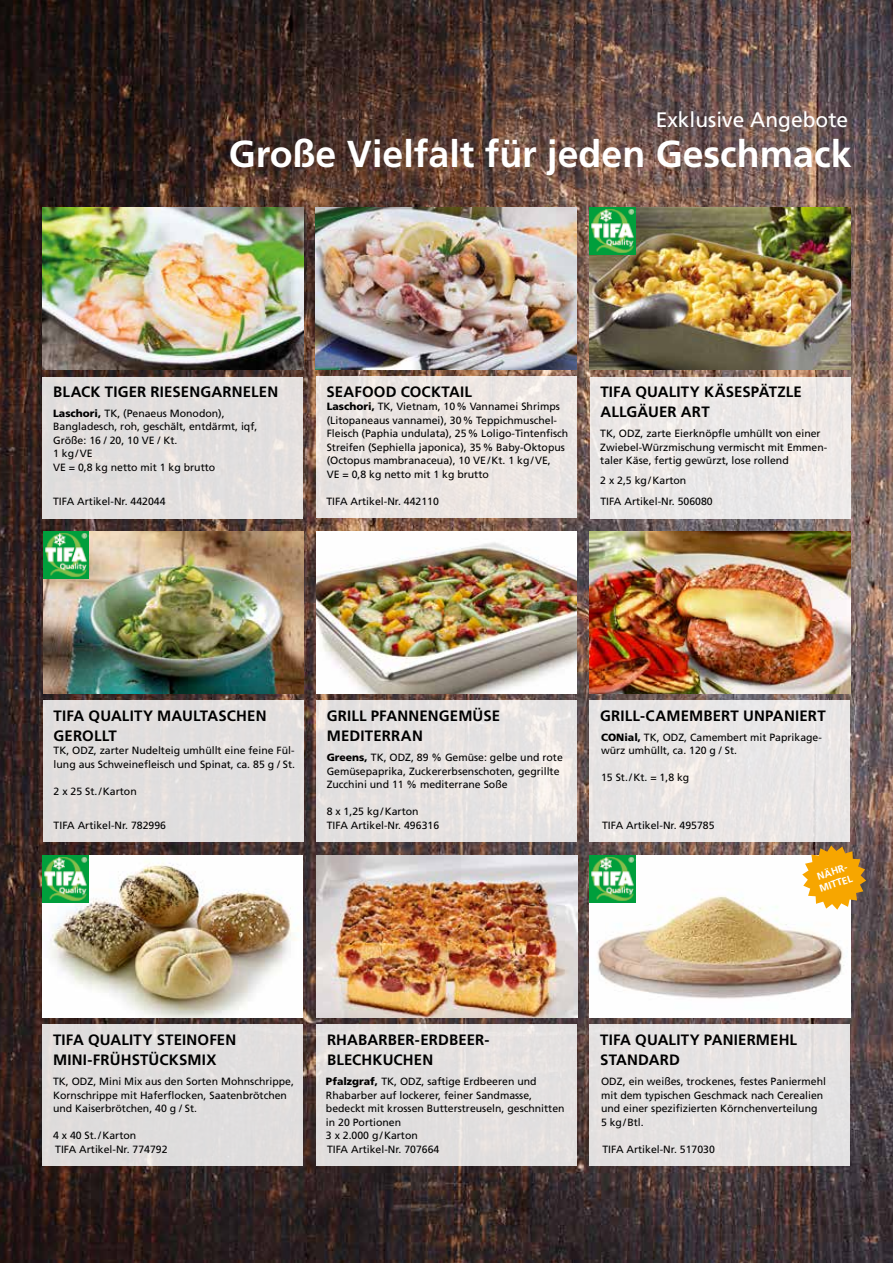
<style>
.page{position:relative;width:893px;height:1263px;background:#fff}
.page>*{position:absolute;margin:0;border:0;box-sizing:border-box;transform-origin:0 0}
.t1{font:700 37.5px "Frutiger";color:#fff}
.t2{font:21px "Frutiger";color:#fff}
.t3{font:700 15px/20.2px "Frutiger";letter-spacing:.01em;color:#000}
.t4{font:10.5px/13.5px "Frutiger";color:#000}
.t5{font:700 10.05px/12px "Frutiger";color:#fff}
.s1{font-weight:900}
</style>
<div class="page">
<img style="left:1px;top:0;width:892px;height:1263px">
<img style="left:0;top:0;width:1px;height:1263px">
<div style="left:316px;top:701px;width:261px;height:141px;background:linear-gradient(to right,#e2dede,#ece8e6)"></div>
<div style="left:43px;top:701px;width:261px;height:141px;background:#e1dede"></div>
<div style="left:316px;top:1025px;width:261px;height:141px;background:#e2dfdf"></div>
<div style="left:590px;top:377px;width:260px;height:141px;background:#ebe8e7"></div>
<div style="left:43px;top:377px;width:260px;height:141px;background:#e1dede"></div>
<div style="left:42px;top:1024px;width:261px;height:142px;background:#dfdddd"></div>
<div style="left:589px;top:700px;width:261px;height:142px;background:#e8e5e5"></div>
<div style="left:590px;top:1024px;width:260px;height:142px;background:#e5e2e2"></div>
<img style="left:42px;top:856px;width:261px;height:162px">
<img style="left:590px;top:532px;width:260px;height:162px">
<img style="left:590px;top:856px;width:260px;height:162px">
<img style="left:316px;top:208px;width:260px;height:162px">
<img style="left:316px;top:532px;width:261px;height:162px">
<img style="left:43px;top:532px;width:261px;height:162px">
<img style="left:316px;top:856px;width:261px;height:162px">
<img style="left:43px;top:208px;width:260px;height:161px">
<img style="left:590px;top:208px;width:260px;height:161px">
<div style="left:316px;top:376px;width:261px;height:142px;background:#ece5e3"></div>
<svg style="left:802px;top:845px;width:64px;height:65px;background:#d9a137"></svg>
<img style="left:43px;top:532px;width:46px;height:47px">
<img style="left:590px;top:208px;width:45px;height:47px">
<img style="left:42px;top:856px;width:46px;height:47px">
<img style="left:590px;top:856px;width:46px;height:47px">
<h2 class="t2" style="left:656px;top:107px;width:194px">Exklusive Angebote</h2>
<h1 class="t1" style="left:229px;top:132px;width:624px">Große Vielfalt für jeden Geschmack</h1>
<h3 class="t3" style="left:600px;top:381px;width:203px">TIFA QUALITY KÄSESPÄTZLE<br>ALLGÄUER ART</h3>
<h3 class="t3" style="left:53px;top:381px;width:227px">BLACK TIGER RIESENGARNELEN</h3>
<h3 class="t3" style="left:326px;top:381px;width:147px">SEAFOOD COCKTAIL</h3>
<p class="t4" style="left:327px;top:400px;width:243px"><span class="s1">Laschori,</span> TK, Vietnam, 10% Vannamei Shrimps (Litopaneaus vannamei), 30% Teppichmuschel-Fleisch (Paphia undulata), 25% Loligo-Tintenfisch Streifen (Sephiella japonica), 35% Baby-Oktopus (Octopus mambranaceua), 10 VE/Kt. 1 kg/VE,<br>VE = 0,8 kg netto mit 1 kg brutto</p>
<p class="t4" style="left:326px;top:494px;width:114px">TIFA Artikel-Nr. 442110</p>
<p class="t4" style="left:53px;top:406px;width:206px"><span class="s1">Laschori,</span> TK, (Penaeus Monodon),<br>Bangladesch, roh, geschält, entdärmt, iqf,<br>Größe: 16 / 20, 10 VE / Kt.<br>1 kg/VE<br>VE = 0,8 kg netto mit 1 kg brutto</p>
<p class="t4" style="left:600px;top:427px;width:228px">TK, ODZ, zarte Eierknöpfle umhüllt von einer<br>Zwiebel-Würzmischung vermischt mit Emmen&shy;taler Käse, fertig gewürzt, lose rollend</p>
<p class="t4" style="left:600px;top:474px;width:88px">2 x 2,5 kg/Karton</p>
<p class="t4" style="left:53px;top:494px;width:114px">TIFA Artikel-Nr. 442044</p>
<p class="t4" style="left:600px;top:494px;width:114px">TIFA Artikel-Nr. 506080</p>
<h3 class="t3" style="left:54px;top:705px;width:214px">TIFA QUALITY MAULTASCHEN<br>GEROLLT</h3>
<p class="t4" style="left:54px;top:744px;width:243px">TK, ODZ, zarter Nudelteig umhüllt eine feine Fül&shy;lung aus Schweinefleisch und Spinat, ca. 85 g / St.</p>
<p class="t4" style="left:54px;top:784px;width:85px">2 x 25 St./Karton</p>
<h3 class="t3" style="left:327px;top:705px;width:175px">GRILL PFANNENGEMÜSE<br>MEDITERRAN</h3>
<p class="t4" style="left:327px;top:751px;width:238px"><span class="s1">Greens,</span> TK, ODZ, 89 % Gemüse: gelbe und rote<br>Gemüsepaprika, Zuckererbsenschoten, gegrillte<br>Zucchini und 11 % mediterrane Soße</p>
<p class="t4" style="left:327px;top:805px;width:93px">8 x 1,25 kg/Karton</p>
<p class="t4" style="left:54px;top:818px;width:114px">TIFA Artikel-Nr. 782996</p>
<p class="t4" style="left:327px;top:818px;width:114px">TIFA Artikel-Nr. 496316</p>
<h3 class="t3" style="left:600px;top:705px;width:227px">GRILL-CAMEMBERT UNPANIERT</h3>
<p class="t4" style="left:601px;top:730px;width:222px"><span class="s1">CONial,</span> TK, ODZ, Camembert mit Paprikage&shy;würz umhüllt, ca. 120 g / St.</p>
<p class="t4" style="left:601px;top:771px;width:90px">15 St./Kt. = 1,8 kg</p>
<p class="t4" style="left:602px;top:818px;width:114px">TIFA Artikel-Nr. 495785</p>
<p class="t5" style="left:814px;top:871px;width:36px;rotate:-18deg">NÄHR-<br>MITTEL</p>
<h3 class="t3" style="left:53px;top:1029px;width:185px">TIFA QUALITY STEINOFEN<br>MINI-FRÜHSTÜCKSMIX</h3>
<h3 class="t3" style="left:327px;top:1029px;width:164px">RHABARBER-ERDBEER-<br>BLECHKUCHEN</h3>
<h3 class="t3" style="left:600px;top:1029px;width:198px">TIFA QUALITY PANIERMEHL<br>STANDARD</h3>
<p class="t4" style="left:53px;top:1075px;width:242px">TK, ODZ, Mini Mix aus den Sorten Mohnschrippe,<br>Kornschrippe mit Haferflocken, Saatenbrötchen und Kaiserbrötchen, 40 g / St.</p>
<p class="t4" style="left:53px;top:1129px;width:85px">4 x 40 St./Karton</p>
<p class="t4" style="left:326px;top:1075px;width:240px"><span class="s1">Pfalzgraf,</span> TK, ODZ, saftige Erdbeeren und Rhabarber auf lockerer, feiner Sandmasse, bedeckt mit krossen Butterstreuseln, geschnitten in 20 Portionen<br>3 x 2.000 g/Karton</p>
<p class="t4" style="left:601px;top:1075px;width:226px">ODZ, ein weißes, trockenes, festes Paniermehl mit dem typischen Geschmack nach Cerealien und einer spezifizierten Körnchenverteilung<br>5 kg/Btl.</p>
<p class="t4" style="left:55px;top:1142px;width:114px">TIFA Artikel-Nr. 774792</p>
<p class="t4" style="left:327px;top:1142px;width:114px">TIFA Artikel-Nr. 707664</p>
<p class="t4" style="left:602px;top:1142px;width:114px">TIFA Artikel-Nr. 517030</p>
</div>
